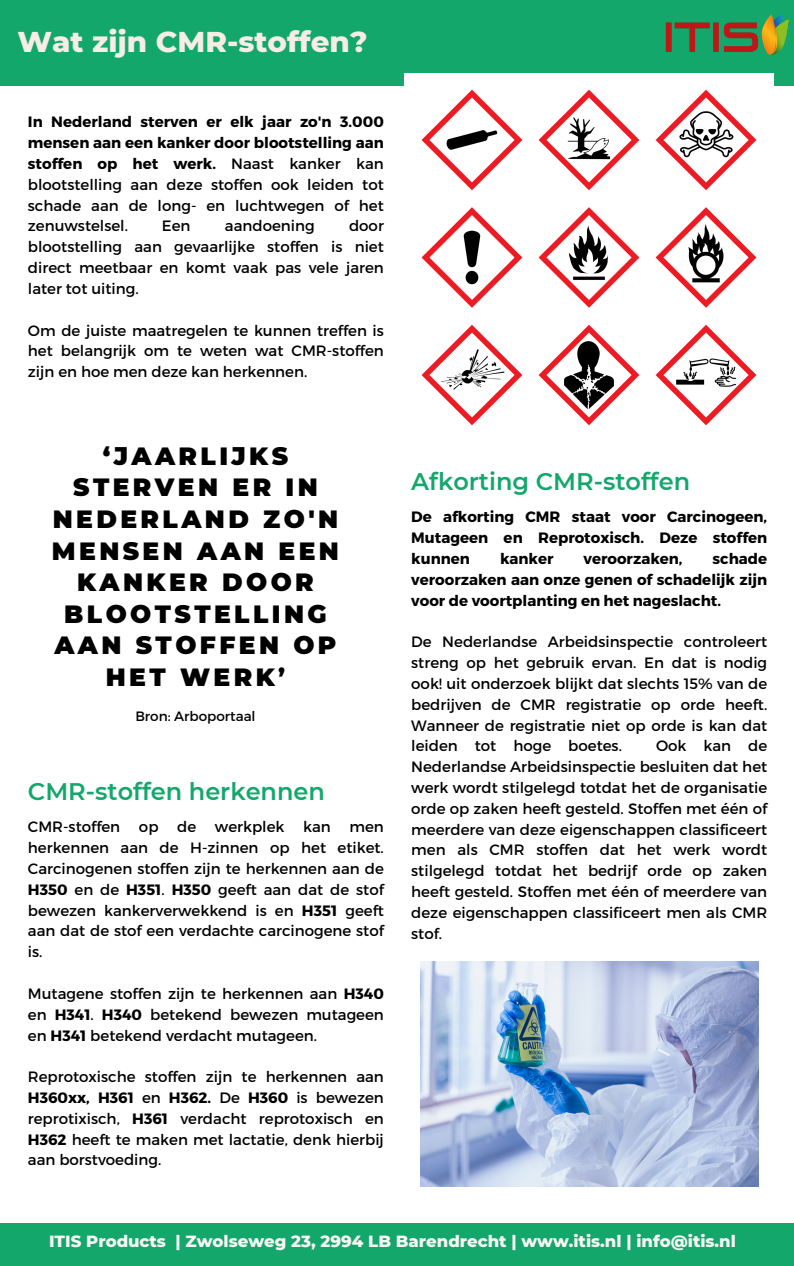
<style>
.page{position:relative;width:794px;height:1266px;background:#fff}
.page>*{position:absolute;margin:0;border:0;box-sizing:border-box;transform-origin:0 0}
.t1{font:800 29.25px "Montserrat";color:#f6ede5}
.t2{font:900 24.9px/31.5px "Montserrat";letter-spacing:.135em;color:#000;text-align:center}
.t3{font:600 24px "Montserrat";color:#14a76c}
.t4{font:800 16.5px "Montserrat";color:#f9f6f6}
.t5{font:15px/20.9px "Montserrat";color:#000;text-align:justify}
.t6{font:700 15px/20.9px "Montserrat";color:#000;text-align:justify}
.t7{font:13.58px "Montserrat";color:#000}
.s1{font-weight:700}
.s2{font-weight:800}
</style>
<div class="page">
<div style="left:0;top:0;width:793px;height:85px;background:#14a76c"></div>
<img style="left:665px;top:15px;width:122px;height:40px">
<div style="left:0;top:1223px;width:793px;height:43px;background:#14a76c"></div>
<img style="left:420px;top:961px;width:337px;height:225px">
<img style="left:404px;top:73px;width:369px;height:353px">
<h3 class="t1" style="left:17px;top:24px;width:351px">Wat zijn CMR-stoffen?</h3>
<h1 class="t5" style="left:28px;top:111px;width:357px"><span class="s1">In Nederland sterven er elk jaar zo'n 3.000 mensen aan een kanker door blootstelling aan stoffen op het werk.</span> Naast kanker kan blootstelling aan deze stoffen ook leiden tot schade aan de long- en luchtwegen of het zenuwstelsel.</h1>
<h1 class="t5" style="left:162px;top:215px;width:30px">Een</h1>
<h1 class="t5" style="left:225px;top:215px;width:91px">aandoening</h1>
<h1 class="t5" style="left:28px;top:215px;width:357px;text-indent:321px">door blootstelling aan gevaarlijke stoffen is niet direct meetbaar en komt vaak pas vele jaren later tot uiting.</h1>
<h3 class="t5" style="left:28px;top:319px;width:357px">Om de juiste maatregelen te kunnen treffen is het belangrijk om te weten wat CMR-stoffen zijn en hoe men deze kan herkennen.</h3>
<p class="t2" style="left:52px;top:440px;width:288px">‘JAARLIJKS<br>STERVEN ER IN<br>NEDERLAND ZO'N<br>MENSEN AAN EEN<br>KANKER DOOR<br>BLOOTSTELLING<br>AAN STOFFEN OP<br>HET WERK<span class="s2">’</span></p>
<p class="t7" style="left:135px;top:707px;width:122px">Bron: Arboportaal</p>
<h4 class="t3" style="left:28px;top:776px;width:298px">CMR-stoffen herkennen</h4>
<p class="t5" style="left:28px;top:816px;width:357px">CMR-stoffen op de werkplek kan men herkennen aan de H-zinnen op het etiket.<br>Carcinogenen stoffen zijn te herkennen aan de <span class="s1">H350</span> en de <span class="s1">H351</span>. <span class="s1">H350</span> geeft aan dat de stof bewezen kankerverwekkend is en <span class="s1">H351</span> geeft aan dat de stof een verdachte carcinogene stof is.</p>
<p class="t5" style="left:28px;top:982px;width:357px">Mutagene stoffen zijn te herkennen aan <span class="s1">H340 </span>en <span class="s1">H341</span>. <span class="s1">H340</span> betekend bewezen mutageen en <span class="s1">H341</span> betekend verdacht mutageen.</p>
<h4 class="t5" style="left:28px;top:1065px;width:357px">Reprotoxische stoffen zijn te herkennen aan <span class="s1">H360xx, H361</span> en <span class="s1">H362.</span> De <span class="s1">H360</span> is bewezen reprotixisch, <span class="s1">H361</span> verdacht reprotoxisch en <span class="s1">H362</span> heeft te maken met lactatie, denk hierbij aan borstvoeding.</h4>
<p class="t3" style="left:411px;top:467px;width:280px">Afkorting CMR-stoffen</p>
<p class="t6" style="left:411px;top:506px;width:357px">De afkorting CMR staat voor Carcinogeen, Mutageen en Reprotoxisch. Deze stoffen kunnen</p>
<p class="t6" style="left:411px;top:547px;width:357px;text-indent:301px">schade veroorzaken aan onze genen of schadelijk zijn voor de voortplanting en het nageslacht.</p>
<p class="t5" style="left:411px;top:631px;width:357px">De Nederlandse Arbeidsinspectie controleert streng op het gebruik ervan. En dat is nodig ook! uit onderzoek blijkt dat slechts 15% van de bedrijven de CMR registratie op orde heeft.<br>Wanneer de registratie niet op orde is kan dat leiden tot hoge boetes.</p>
<p class="t6" style="left:499px;top:547px;width:55px">kanker</p>
<p class="t6" style="left:583px;top:547px;width:100px">veroorzaken,</p>
<p class="t5" style="left:411px;top:735px;width:357px;text-indent:244px">Ook kan de Nederlandse Arbeidsinspectie besluiten dat het werk wordt stilgelegd totdat het de organisatie orde op zaken heeft gesteld. Stoffen met één of meerdere van deze eigenschappen classificeert men als CMR stoffen dat het werk wordt stilgelegd totdat het bedrijf orde op zaken heeft gesteld. Stoffen met één of meerdere van deze eigenschappen classificeert men als CMR stof.</p>
<p class="t4" style="left:49px;top:1231px;width:688px">ITIS Products | Zwolseweg 23, 2994 LB Barendrecht | www.itis.nl | info@itis.nl</p>
</div>
